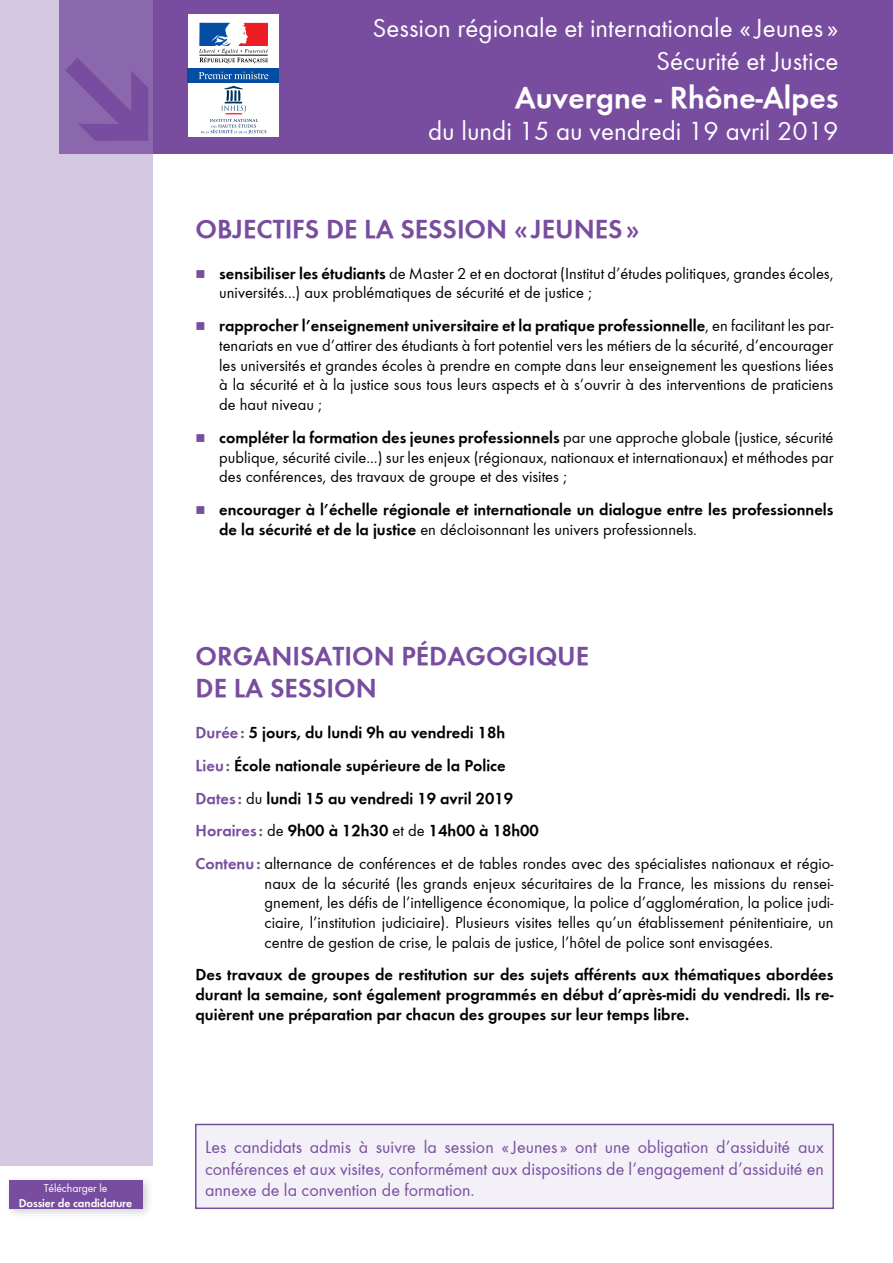
<style>
.page{position:relative;width:893px;height:1263px;background:#fff}
.page>*{position:absolute;margin:0;border:0;box-sizing:border-box;transform-origin:0 0}
.t1{font:700 31.5px "Function";color:#fff}
.t2{font:27px/32.4px "Function";color:#fff;text-align:right}
.t3{font:700 27px/32.4px "Function";color:#784d9f}
.t4{font:18px/21.6px "Function";color:#784d9f;text-align:justify}
.t5{font:16.5px/19.8px "Function";color:#000;text-align:justify}
.t6{font:700 16.5px/32.5px "Function";color:#000}
.t7{font:700 11.7px "Function";letter-spacing:-.01em;color:#fff}
.t8{font:11.7px "Function";letter-spacing:-.01em;color:#fff}
.s1{color:#784d9f}
.s2{font-weight:700}
.s3{font-weight:400}
</style>
<div class="page">
<div style="left:59px;top:0;width:834px;height:153px;background:#784d9f"></div>
<div style="left:0;top:0;width:152px;height:1165px;background:#d4c7e1"></div>
<div style="left:3px;top:1174px;width:150px;height:46px;background:#000;opacity:.2"></div>
<div style="left:9px;top:1180px;width:133px;height:28px;background:#784d9f"></div>
<div style="left:188px;top:14px;width:91px;height:123px;background:#fff"></div>
<div style="left:188px;top:68px;width:91px;height:15px;background:#034ea2"></div>
<svg style="left:199px;top:23px;width:69px;height:40px"></svg>
<svg style="left:199px;top:72px;width:69px;height:7px"></svg>
<svg style="left:201px;top:86px;width:66px;height:48px"></svg>
<div style="left:196px;top:1124px;width:637px;height:84px;background:#f3f0f8"></div>
<div style="left:195px;top:1124px;width:639px;height:85px;border:2px solid #784d9f"></div>
<svg style="left:59px;top:37px;width:117px;height:130px"></svg>
<p class="t8" style="left:44px;top:1182px;width:65px">Télécharger le</p>
<p class="t7" style="left:19px;top:1196px;width:115px">Dossier de candidature</p>
<h2 class="t2" style="left:373px;top:12px;width:467px">Session régionale et internationale « Jeunes »<br>Sécurité et Justice</h2>
<h1 class="t1" style="left:515px;top:78px;width:325px">Auvergne - Rhône-Alpes</h1>
<h2 class="t2" style="left:428px;top:115px;width:412px">du lundi 15 au vendredi 19 avril 2019</h2>
<h2 class="t3" style="left:196px;top:212px;width:446px">OBJECTIFS DE LA SESSION «JEUNES»</h2>
<p class="t5" style="left:219px;top:263px;width:616px;text-indent:-24px"><span class="s1">■</span> <span class="s2">sensibiliser les étudiants</span> de Master 2 et en doctorat (Institut d’études politiques, grandes écoles, universités...) aux problématiques de sécurité et de justice ;</p>
<p class="t5" style="left:219px;top:316px;width:616px;text-indent:-24px"><span class="s1">■</span> <span class="s2">rapprocher l’enseignement universitaire et la pratique professionnelle</span>, en facilitant les par&shy;tenariats en vue d’attirer des étudiants à fort potentiel vers les métiers de la sécurité, d’encourager les universités et grandes écoles à prendre en compte dans leur enseignement les questions liées à la sécurité et à la justice sous tous leurs aspects et à s’ouvrir à des interventions de praticiens de haut niveau ;</p>
<p class="t5" style="left:219px;top:427px;width:616px;text-indent:-24px"><span class="s1">■</span> <span class="s2">compléter la formation des jeunes professionnels</span> par une approche globale (justice, sécurité publique, sécurité civile...) sur les enjeux (régionaux, nationaux et internationaux) et méthodes par des conférences, des travaux de groupe et des visites ;</p>
<p class="t6" style="left:219px;top:499px;width:616px;line-height:19.8px;text-indent:-24px"><span class="s1">■</span> encourager à l’échelle régionale et internationale un dialogue entre les professionnels de la sécurité et de la justice <span class="s3">en décloisonnant les univers professionnels.</span></p>
<h2 class="t3" style="left:196px;top:640px;width:395px">ORGANISATION PÉDAGOGIQUE<br>DE LA SESSION</h2>
<p class="t6" style="left:196px;top:717px;width:639px"><span class="s1">Durée:</span> 5 jours, du lundi 9h au vendredi 18h<br><span class="s1">Lieu:</span> École nationale supérieure de la Police<br><span class="s1">Dates :</span> <span class="s3">du</span> lundi 15 au vendredi 19 avril 2019<br><span class="s1">Horaires :</span> <span class="s3">de</span> 9h00 à 12h30 <span class="s3">et de</span> 14h00 à 18h00<br><span class="s1">Contenu:</span> <span class="s3">alternance de conférences et de tables rondes avec des spécialistes nationaux et régio-</span></p>
<p class="t5" style="left:265px;top:873px;width:570px">naux de la sécurité (les grands enjeux sécuritaires de la France, les missions du rensei&shy;gnement, les défis de l’intelligence économique, la police d’agglomération, la police judi&shy;ciaire, l’institution judiciaire). Plusieurs visites telles qu’un établissement pénitentiaire, un centre de gestion de crise, le palais de justice, l’hôtel de police sont envisagées.</p>
<p class="t6" style="left:196px;top:965px;width:639px;line-height:19.8px;text-align:justify">Des travaux de groupes de restitution sur des sujets afférents aux thématiques abordées durant la semaine, sont également programmés en début d’après-midi du vendredi. Ils re&shy;quièrent une préparation par chacun des groupes sur leur temps libre.</p>
<p class="t4" style="left:205px;top:1136px;width:620px">Les candidats admis à suivre la session « Jeunes » ont une obligation d’assiduité aux conférences et aux visites, conformément aux dispositions de l’engagement d’assiduité en annexe de la convention de formation.</p>
</div>
